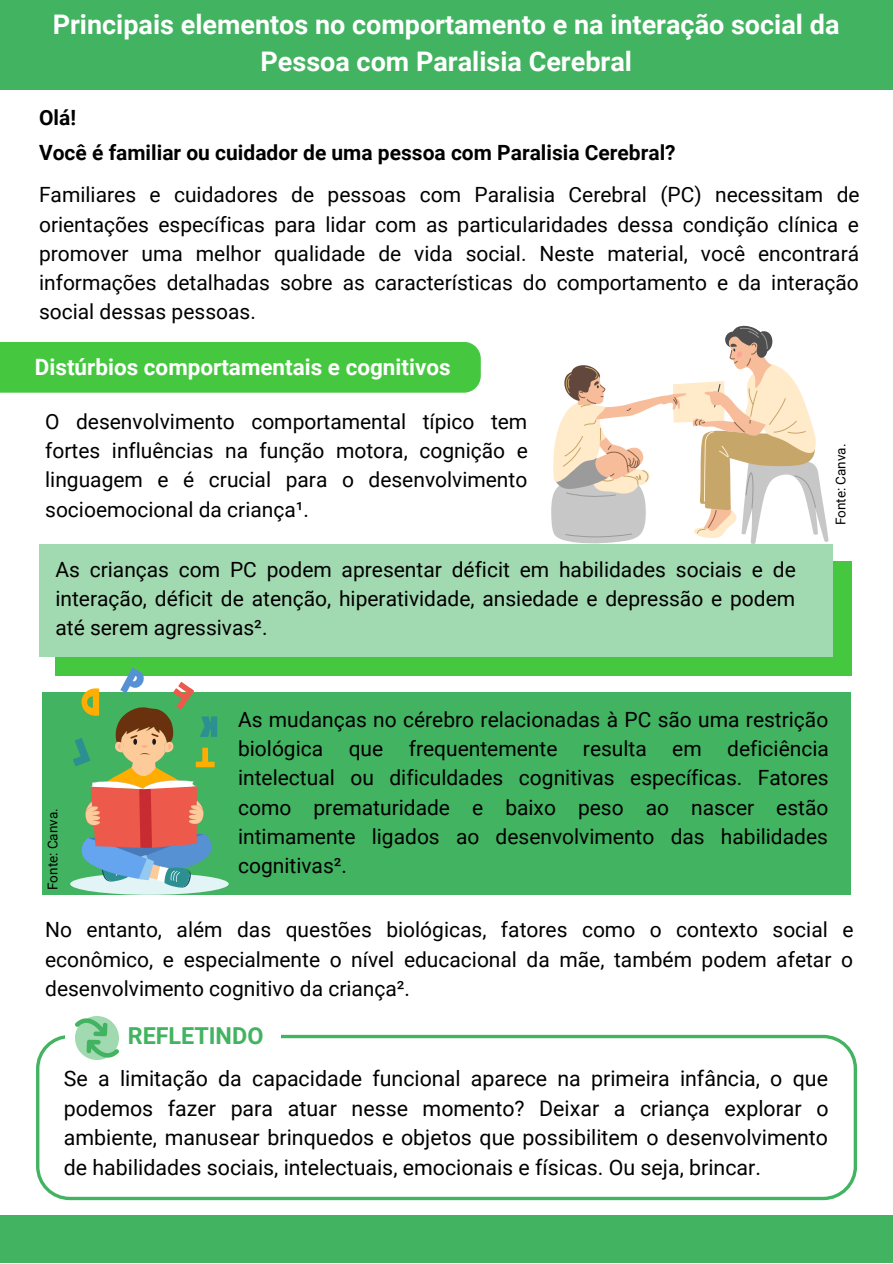
<style>
.page{position:relative;width:893px;height:1264px;background:#fff}
.page>*{position:absolute;margin:0;border:0;box-sizing:border-box;transform-origin:0 0}
.t1{font:700 27px/37px "Roboto";color:#fff;text-align:center}
.t2{font:700 23.4px "Roboto";color:#42b360}
.t3{font:700 22.5px "Roboto";color:#fff}
.t4{font:21.3px/29.7px "Roboto";color:#000;text-align:justify}
.t5{font:21px/29.2px "Roboto";color:#000;text-align:justify}
.t6{font:700 21px "Roboto";color:#000}
.t7{font:13.5px "Roboto";color:#000}
</style>
<div class="page">
<div style="left:0;top:0;width:892px;height:90px;background:#42b360"></div>
<div style="left:0;top:1214px;width:892px;height:48px;background:#42b360"></div>
<div style="left:0;top:342px;width:481px;height:51px;background:#46c740"></div>
<svg style="left:36px;top:1034px;width:821px;height:166px"></svg>
<img style="left:66px;top:1022px;width:214px;height:26px">
<img style="left:76px;top:1016px;width:43px;height:42px">
<div style="left:55px;top:561px;width:796px;height:114px;background:#46c740"></div>
<div style="left:39px;top:544px;width:794px;height:113px;background:#a1d9b0"></div>
<div style="left:42px;top:692px;width:808px;height:202px;background:#42b360"></div>
<svg style="left:551px;top:325px;width:277px;height:219px"></svg>
<div style="left:70px;top:873px;width:159px;height:21px;background:#e2f4f5;border-radius:50%"></div>
<svg style="left:73px;top:667px;width:144px;height:220px"></svg>
<p class="t1" style="left:53px;top:6px;width:788px">Principais elementos no comportamento e na interação social da<br>Pessoa com Paralisia Cerebral</p>
<p class="t6" style="left:39px;top:106px;width:38px">Olá!</p>
<p class="t6" style="left:39px;top:141px;width:638px">Você é familiar ou cuidador de uma pessoa com Paralisia Cerebral?</p>
<p class="t5" style="left:39px;top:180px;width:822px">Familiares e cuidadores de pessoas com Paralisia Cerebral (PC) necessitam de orientações específicas para lidar com as particularidades dessa condição clínica e promover uma melhor qualidade de vida social. Neste material, você encontrará informações detalhadas sobre as características do comportamento e da interação social dessas pessoas.</p>
<p class="t3" style="left:35px;top:354px;width:417px">Distúrbios comportamentais e cognitivos</p>
<p class="t5" style="left:45px;top:407px;width:484px">O desenvolvimento comportamental típico tem fortes influências na função motora, cognição e linguagem e é crucial para o desenvolvimento socioemocional da criança¹.</p>
<p class="t5" style="left:55px;top:554px;width:741px">As crianças com PC podem apresentar déficit em habilidades sociais e de interação, déficit de atenção, hiperatividade, ansiedade e depressão e podem até serem agressivas².</p>
<p class="t7" style="left:832px;top:525px;width:83px;rotate:-90deg">Fonte: Canva.</p>
<p class="t5" style="left:238px;top:705px;width:592px">As mudanças no cérebro relacionadas à PC são uma restrição biológica que frequentemente resulta em deficiência intelectual ou dificuldades cognitivas específicas. Fatores como prematuridade e baixo peso ao nascer estão intimamente ligados ao desenvolvimento das habilidades cognitivas².</p>
<p class="t7" style="left:45px;top:890px;width:83px;rotate:-90deg">Fonte: Canva.</p>
<p class="t5" style="left:45px;top:915px;width:809px">No entanto, além das questões biológicas, fatores como o contexto social e econômico, e especialmente o nível educacional da mãe, também podem afetar o desenvolvimento cognitivo da criança².</p>
<p class="t2" style="left:128px;top:1021px;width:137px">REFLETINDO</p>
<p class="t4" style="left:64px;top:1063px;width:766px">Se a limitação da capacidade funcional aparece na primeira infância, o que podemos fazer para atuar nesse momento? Deixar a criança explorar o ambiente, manusear brinquedos e objetos que possibilitem o desenvolvimento de habilidades sociais, intelectuais, emocionais e físicas. Ou seja, brincar.</p>
</div>
